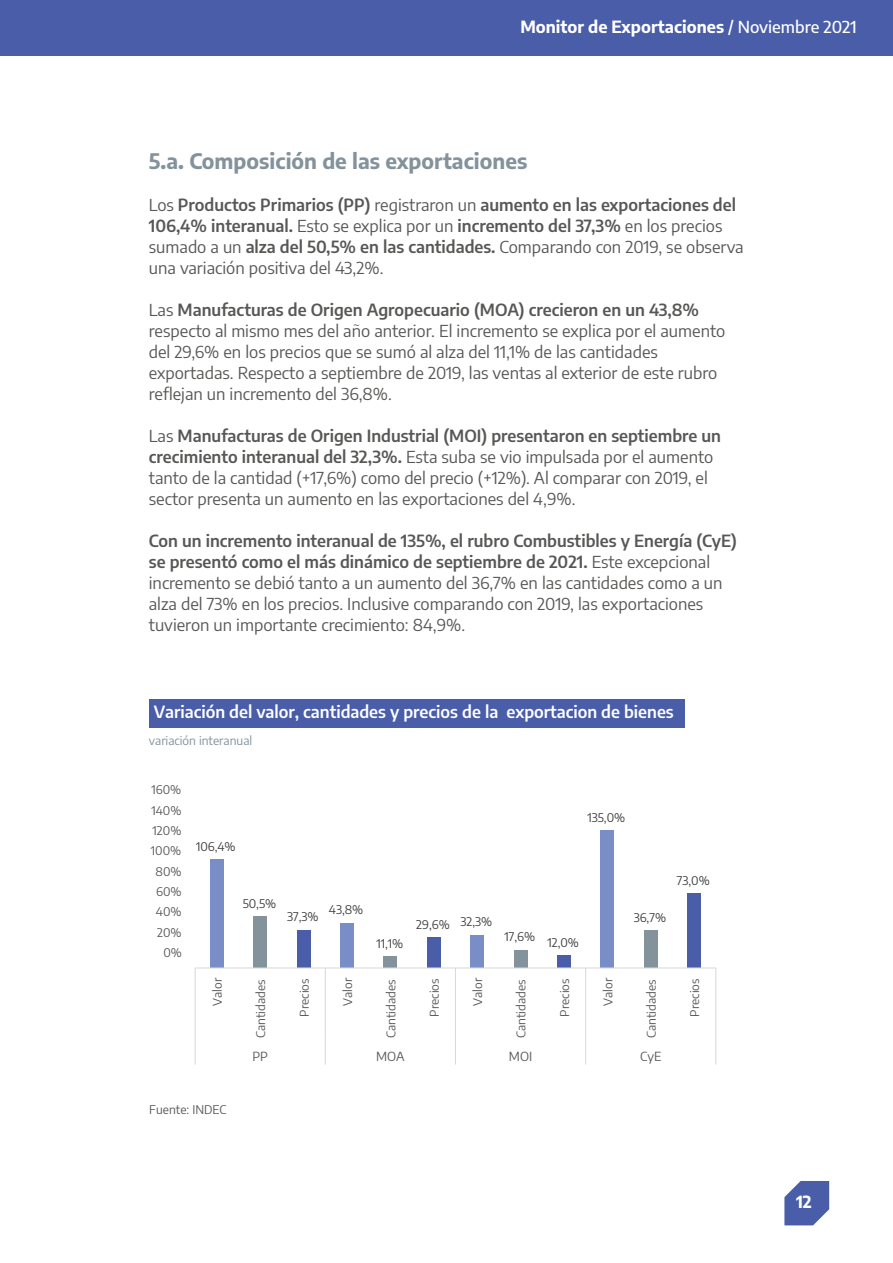
<style>
.page{position:relative;width:893px;height:1263px;background:#fff}
.page>*{position:absolute;margin:0;border:0;box-sizing:border-box;transform-origin:0 0}
.t1{font:700 21px "Encode Sans";color:#83929b}
.t2{font:16.5px/21px "Encode Sans";color:#575756}
.t3{font:600 16.5px/21px "Encode Sans";color:#575756}
.t4{font:600 16.5px "Encode Sans";color:#fff}
.t5{font:700 16.5px "Encode Sans";color:#fff}
.t6{font:12.6px "Encode Sans";color:#5a5a5a}
.t7{font:12px "Encode Sans";color:#5a5a5a}
.t8{font:12px "Encode Sans";color:#404040}
.t9{font:12px "Encode Sans";color:#83929b}
.s1{font-weight:500}
.s2{font-weight:400}
.s3{font-weight:600}
</style>
<div class="page">
<svg style="left:784px;top:1181px;width:45px;height:44px;background:#6273b3"></svg>
<div style="left:0;top:0;width:893px;height:56px;background:#4a5da8"></div>
<div style="left:210px;top:860px;width:14px;height:108px;background:#798dc6"></div>
<div style="left:253px;top:917px;width:14px;height:51px;background:#83929b"></div>
<div style="left:297px;top:930px;width:13px;height:38px;background:#4a5da8"></div>
<div style="left:340px;top:923px;width:14px;height:45px;background:#798dc6"></div>
<div style="left:384px;top:957px;width:13px;height:11px;background:#83929b"></div>
<div style="left:427px;top:938px;width:13px;height:30px;background:#4a5da8"></div>
<div style="left:470px;top:935px;width:14px;height:33px;background:#798dc6"></div>
<div style="left:514px;top:950px;width:13px;height:18px;background:#83929b"></div>
<div style="left:557px;top:956px;width:14px;height:12px;background:#4a5da8"></div>
<div style="left:601px;top:831px;width:13px;height:137px;background:#798dc6"></div>
<div style="left:644px;top:931px;width:13px;height:37px;background:#83929b"></div>
<div style="left:687px;top:894px;width:14px;height:74px;background:#4a5da8"></div>
<hr style="left:195px;top:967px;width:521px;height:1px;background:#d9d9d9">
<hr style="left:715px;top:968px;width:1px;height:71px;background:#d9d9d9">
<hr style="left:585px;top:968px;width:1px;height:71px;background:#d9d9d9">
<hr style="left:455px;top:968px;width:1px;height:71px;background:#d9d9d9">
<hr style="left:325px;top:968px;width:1px;height:71px;background:#d9d9d9">
<hr style="left:195px;top:968px;width:1px;height:71px;background:#d9d9d9">
<svg style="left:715px;top:1039px;width:1px;height:25px"></svg>
<svg style="left:585px;top:1039px;width:1px;height:25px"></svg>
<svg style="left:455px;top:1039px;width:1px;height:25px"></svg>
<svg style="left:325px;top:1039px;width:1px;height:25px"></svg>
<svg style="left:195px;top:1039px;width:1px;height:25px"></svg>
<div style="left:149px;top:699px;width:536px;height:28px;background:#4a5da8"></div>
<p class="t5" style="left:520px;top:14px;width:338px">Monitor de Exportaciones <span class="s1">/ Noviembre 2021</span></p>
<p class="t1" style="left:149px;top:145px;width:380px">5.a. Composición de las exportaciones</p>
<p class="t3" style="left:149px;top:193px;width:596px"><span class="s2">Los</span> Productos Primarios (PP) <span class="s2">registraron un</span> aumento en las exportaciones del 106,4% interanual. <span class="s2">Esto se explica por un</span> incremento del 37,3% <span class="s2">en los precios sumado a un</span> alza del 50,5% en las cantidades. <span class="s2">Comparando con 2019, se observa una variación positiva del 43,2%.</span></p>
<p class="t2" style="left:149px;top:298px;width:578px">Las <span class="s3">Manufacturas de Origen Agropecuario (MOA) crecieron en un 43,8% </span>respecto al mismo mes del año anterior. El incremento se explica por el aumento del 29,6% en los precios que se sumó al alza del 11,1% de las cantidades exportadas. Respecto a septiembre de 2019, las ventas al exterior de este rubro reflejan un incremento del 36,8%.</p>
<p class="t2" style="left:149px;top:424px;width:574px">Las <span class="s3">Manufacturas de Origen Industrial (MOI) presentaron en septiembre un crecimiento interanual del 32,3%.</span> Esta suba se vio impulsada por el aumento tanto de la cantidad (+17,6%) como del precio (+12%). Al comparar con 2019, el sector presenta un aumento en las exportaciones del 4,9%.</p>
<p class="t2" style="left:149px;top:529px;width:590px"><span class="s3">Con un incremento interanual de 135%, el rubro Combustibles y Energía (CyE) se presentó como el más dinámico de septiembre de 2021.</span> Este excepcional incremento se debió tanto a un aumento del 36,7% en las cantidades como a un alza del 73% en los precios. Inclusive comparando con 2019, las exportaciones tuvieron un importante crecimiento: 84,9%.</p>
<p class="t4" style="left:154px;top:699px;width:522px">Variación del valor, cantidades y precios de la exportacion de bienes</p>
<p class="t9" style="left:149px;top:732px;width:105px">variación interanual</p>
<p class="t7" style="left:152px;top:781px;width:31px">160%</p>
<p class="t7" style="left:151px;top:802px;width:32px">140%</p>
<p class="t7" style="left:153px;top:822px;width:30px">120%</p>
<p class="t7" style="left:151px;top:842px;width:32px">100%</p>
<p class="t7" style="left:156px;top:863px;width:28px">80%</p>
<p class="t7" style="left:156px;top:883px;width:27px">60%</p>
<p class="t7" style="left:156px;top:903px;width:27px">40%</p>
<p class="t7" style="left:157px;top:924px;width:26px">20%</p>
<p class="t7" style="left:163px;top:944px;width:20px">0%</p>
<p class="t8" style="left:196px;top:838px;width:41px">106,4%</p>
<p class="t8" style="left:243px;top:895px;width:35px">50,5%</p>
<p class="t8" style="left:287px;top:908px;width:33px">37,3%</p>
<p class="t8" style="left:329px;top:901px;width:36px">43,8%</p>
<p class="t8" style="left:376px;top:935px;width:28px">11,1%</p>
<p class="t8" style="left:587px;top:809px;width:39px">135,0%</p>
<p class="t8" style="left:416px;top:915px;width:78px">29,6% 32,3%</p>
<p class="t8" style="left:504px;top:928px;width:32px">17,6%</p>
<p class="t8" style="left:547px;top:934px;width:33px">12,0%</p>
<p class="t8" style="left:634px;top:909px;width:34px">36,7%</p>
<p class="t8" style="left:677px;top:872px;width:34px">73,0%</p>
<p class="t7" style="left:209px;top:1006px;width:29px;rotate:-90deg">Valor</p>
<p class="t7" style="left:252px;top:1038px;width:60px;rotate:-90deg">Cantidades</p>
<p class="t7" style="left:296px;top:1016px;width:40px;rotate:-90deg">Precios</p>
<p class="t7" style="left:339px;top:1006px;width:29px;rotate:-90deg">Valor</p>
<p class="t7" style="left:383px;top:1038px;width:60px;rotate:-90deg">Cantidades</p>
<p class="t7" style="left:426px;top:1016px;width:40px;rotate:-90deg">Precios</p>
<p class="t7" style="left:469px;top:1006px;width:29px;rotate:-90deg">Valor</p>
<p class="t7" style="left:513px;top:1038px;width:60px;rotate:-90deg">Cantidades</p>
<p class="t7" style="left:556px;top:1016px;width:40px;rotate:-90deg">Precios</p>
<p class="t7" style="left:599px;top:1006px;width:29px;rotate:-90deg">Valor</p>
<p class="t7" style="left:643px;top:1038px;width:60px;rotate:-90deg">Cantidades</p>
<p class="t7" style="left:686px;top:1016px;width:40px;rotate:-90deg">Precios</p>
<p class="t6" style="left:252px;top:1047px;width:17px">PP</p>
<p class="t6" style="left:376px;top:1047px;width:30px">MOA</p>
<p class="t6" style="left:509px;top:1047px;width:25px">MOI</p>
<p class="t6" style="left:640px;top:1047px;width:23px">CyE</p>
<p class="t7" style="left:149px;top:1101px;width:79px">Fuente: INDEC</p>
<p class="t5" style="left:796px;top:1190px;width:17px">12</p>
</div>
